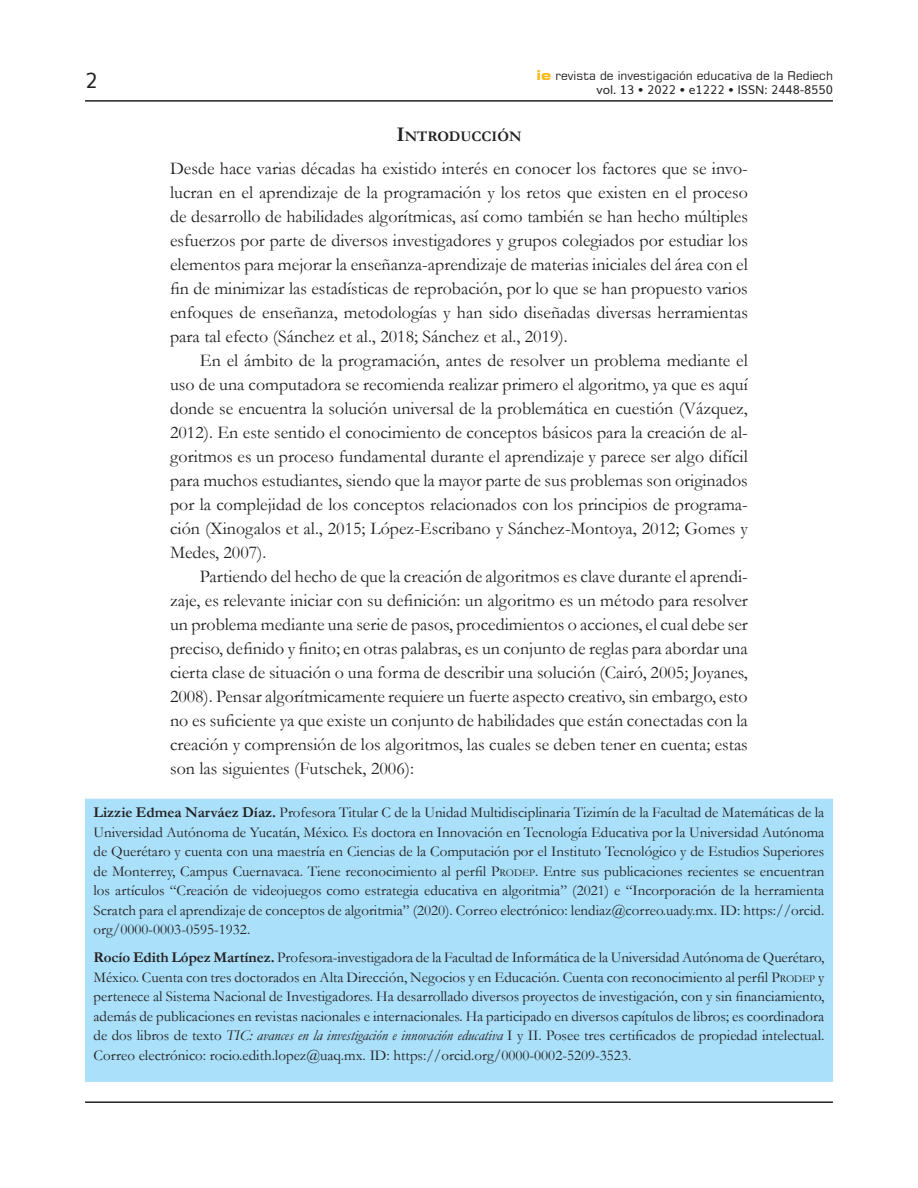
<style>
.page{position:relative;width:918px;height:1188px;background:#fff}
.page>*{position:absolute;margin:0;border:0;box-sizing:border-box;transform-origin:0 0}
.t1{font:21px "Muli";color:#231f20}
.Cuerpo{font:18px/24px "Garamond";color:#231f20;text-align:justify}
.Autores-Adscripcion{font:15px/19.5px "Garamond";color:#231f20;text-align:justify}
.Descanso{font:700 14.7px "Garamond";color:#231f20}
.t2{font:12px "Square 721 BT";color:#231f20}
.t3{font:12px "Muli";color:#231f20}
.s1{font-weight:700;font-stretch:expanded;font-size:13.5px;color:#fcb814}
.s2{font-size:21px}
.s3{font-weight:700}
.s4{font-style:inherit}
.s5{font-size:10.5px}
.s6{font-style:italic}
</style>
<div class="page">
<hr style="left:85px;top:100px;width:748px;height:2px;background:#231f20">
<hr style="left:85px;top:1101px;width:748px;height:2px;background:#231f20">
<div style="left:85px;top:799px;width:748px;height:283px;background:#aae0f9"></div>
<p class="t1" style="left:85px;top:64px;width:14px">2</p>
<p class="t2" style="left:537px;top:68px;width:298px"><span class="s1">ie</span> revista de investigación educativa de la Rediech</p>
<p class="t3" style="left:597px;top:80px;width:238px">vol. 13 • 2022 • e1222 • ISSN: 2448-8550</p>
<p class="Descanso" style="left:397px;top:127px;width:126px"><span class="s2">I</span>NTRODUCCIÓN</p>
<p class="Cuerpo" style="left:170px;top:156px;width:579px">Desde hace varias décadas ha existido interés en conocer los factores que se invo&shy;lucran en el aprendizaje de la programación y los retos que existen en el proceso de desarrollo de habilidades algorítmicas, así como también se han hecho múltiples esfuerzos por parte de diversos investigadores y grupos colegiados por estudiar los elementos para mejorar la enseñanza-aprendizaje de materias iniciales del área con el fin de minimizar las estadísticas de reprobación, por lo que se han propuesto varios enfoques de enseñanza, metodologías y han sido diseñadas diversas herramientas para tal efecto (Sánchez et al., 2018; Sánchez et al., 2019).</p>
<p class="Cuerpo" style="left:170px;top:348px;width:579px;text-indent:30px">En el ámbito de la programación, antes de resolver un problema mediante el uso de una computadora se recomienda realizar primero el algoritmo, ya que es aquí donde se encuentra la solución universal de la problemática en cuestión (Vázquez, 2012). En este sentido el conocimiento de conceptos básicos para la creación de al&shy;goritmos es un proceso fundamental durante el aprendizaje y parece ser algo difícil para muchos estudiantes, siendo que la mayor parte de sus problemas son originados por la complejidad de los conceptos relacionados con los principios de programa&shy;ción (Xinogalos et al., 2015; López-Escribano y Sánchez-Montoya, 2012; Gomes y Medes, 2007).</p>
<p class="Cuerpo" style="left:170px;top:564px;width:579px;text-indent:30px">Partiendo del hecho de que la creación de algoritmos es clave durante el aprendi&shy;zaje, es relevante iniciar con su definición: un algoritmo es un método para resolver un problema mediante una serie de pasos, procedimientos o acciones, el cual debe ser preciso, definido y finito; en otras palabras, es un conjunto de reglas para abordar una cierta clase de situación o una forma de describir una solución (Cairó, 2005; Joyanes, 2008). Pensar algorítmicamente requiere un fuerte aspecto creativo, sin embargo, esto no es suficiente ya que existe un conjunto de habilidades que están conectadas con la creación y comprensión de los algoritmos, las cuales se deben tener en cuenta; estas son las siguientes (Futschek, 2006):</p>
<p class="Autores-Adscripcion" style="left:94px;top:803px;width:732px"><span class="s3">Lizzie Edmea Narváez Díaz.</span> Profesora Titular C de la Unidad Multidisciplinaria Tizimín de la Facultad de Matemáticas de la Universidad Autónoma de Yucatán, México. Es doctora en Innovación en Tecnología Educativa por la Universidad Autónoma de Querétaro y cuenta con una maestría en Ciencias de la Computación por el Instituto Tecnológico y de Estudios Superiores de Monterrey, Campus Cuernavaca. Tiene reconocimiento al perfil <span class="s4">P</span><span class="s5">RODEP</span>. Entre sus publicaciones recientes se encuentran los artículos “Creación de videojuegos como estrategia educativa en algoritmia” (2021) e “Incorporación de la herramienta Scratch para el aprendizaje de conceptos de algoritmia” (2020). Correo electrónico: lendiaz@correo.uady.mx. ID: https://orcid. org/0000-0003-0595-1932.</p>
<p class="Autores-Adscripcion" style="left:94px;top:948px;width:732px"><span class="s3">Rocío Edith López Martínez.</span> Profesora-investigadora de la Facultad de Informática de la Universidad Autónoma de Querétaro, México. Cuenta con tres doctorados en Alta Dirección, Negocios y en Educación. Cuenta con reconocimiento al perfil <span class="s4">P</span><span class="s5">RODEP</span> y pertenece al Sistema Nacional de Investigadores. Ha desarrollado diversos proyectos de investigación, con y sin financiamiento, además de publicaciones en revistas nacionales e internacionales. Ha participado en diversos capítulos de libros; es coordinadora de dos libros de texto <span class="s6">TIC: avances en la investigación e innovación educativa</span> I y II. Posee tres certificados de propiedad intelectual.<br>Correo electrónico: rocio.edith.lopez@uaq.mx. ID: https://orcid.org/0000-0002-5209-3523.</p>
</div>
